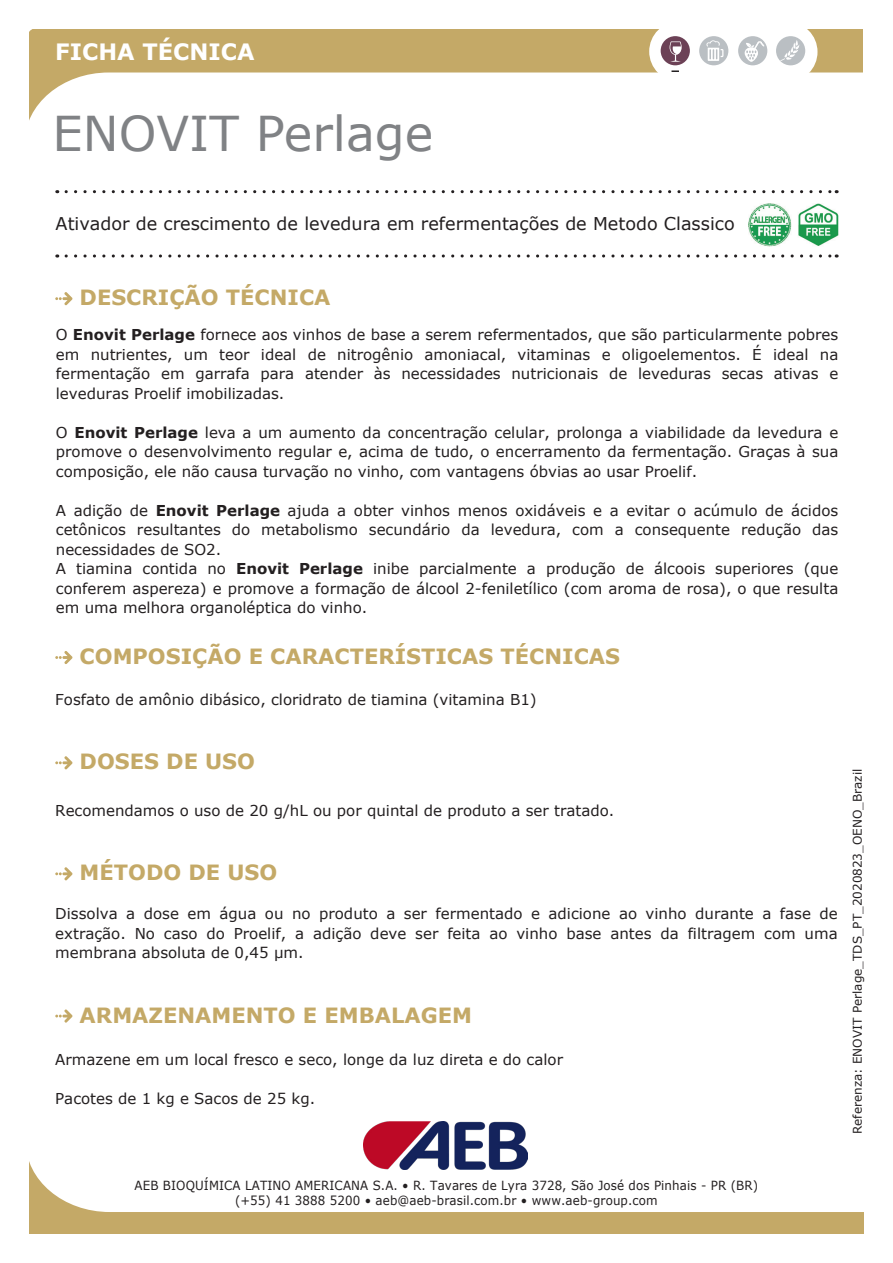
<style>
.page{position:relative;width:893px;height:1263px;background:#fff}
.page>*{position:absolute;margin:0;border:0;box-sizing:border-box;transform-origin:0 0}
.t1{font:48px "Verdana";color:#808285}
.t2{font:700 22.5px "Verdana";color:#fff}
.t3{font:700 21px "Verdana";color:#c4a967}
.t4{font:17.7px "Verdana";color:#231f20}
.t5{font:15px/19.5px "Verdana";color:#231f20;text-align:justify}
.t6{font:12.6px/15.1px "Verdana";letter-spacing:.01em;color:#231f20;text-align:center;scale:.94 1}
.t7{font:12px "Verdana";color:#231f20}
.s1{font-weight:700}
.s2{font-style:inherit}
</style>
<div class="page">
<svg style="left:30px;top:1164px;width:834px;height:69px"></svg>
<svg style="left:66px;top:190px;width:771px;height:3px"></svg>
<svg style="left:66px;top:254px;width:771px;height:4px"></svg>
<svg style="left:29px;top:30px;width:834px;height:91px"></svg>
<svg style="left:649px;top:21px;width:167px;height:61px"></svg>
<div style="left:650px;top:22px;width:167px;height:60px;background:#fff;border-radius:30px"></div>
<svg style="left:671px;top:70px;width:8px;height:2px"></svg>
<div style="left:776px;top:36px;width:29px;height:29px;background:#babfc3;border-radius:50%"></div>
<svg style="left:780px;top:40px;width:20px;height:21px"></svg>
<div style="left:738px;top:36px;width:29px;height:29px;background:#babfc3;border-radius:50%"></div>
<div style="left:661px;top:36px;width:29px;height:29px;background:#6c4156;border-radius:50%"></div>
<div style="left:699px;top:36px;width:29px;height:29px;background:#babfc3;border-radius:50%"></div>
<svg style="left:706px;top:40px;width:17px;height:21px"></svg>
<svg style="left:670px;top:41px;width:12px;height:21px"></svg>
<svg style="left:745px;top:41px;width:20px;height:21px"></svg>
<svg style="left:55px;top:292px;width:17px;height:13px"></svg>
<svg style="left:55px;top:651px;width:17px;height:13px"></svg>
<svg style="left:55px;top:756px;width:17px;height:13px"></svg>
<svg style="left:55px;top:867px;width:17px;height:13px"></svg>
<svg style="left:55px;top:1009px;width:17px;height:13px"></svg>
<img style="left:749px;top:204px;width:90px;height:43px">
<img style="left:363px;top:1121px;width:165px;height:48px">
<h2 class="t2" style="left:55px;top:36px;width:201px">FICHA TÉCNICA</h2>
<h1 class="t1" style="left:52px;top:101px;width:382px">ENOVIT Perlage</h1>
<p class="t4" style="left:56px;top:212px;width:681px">Ativador de crescimento de levedura em refermentações de Metodo Classico</p>
<h3 class="t3" style="left:80px;top:283px;width:252px">DESCRIÇÃO TÉCNICA</h3>
<p class="t5" style="left:56px;top:325px;width:784px">O <span class="s1">Enovit Perlage</span> fornece aos vinhos de base a serem refermentados, que são particularmente pobres em nutrientes, um teor ideal de nitrogênio amoniacal, vitaminas e oligoelementos. É ideal na fermentação em garrafa para atender às necessidades nutricionais de leveduras secas ativas e leveduras Proelif imobilizadas.</p>
<p class="t5" style="left:56px;top:422px;width:784px">O <span class="s1">Enovit Perlage</span> leva a um aumento da concentração celular, prolonga a viabilidade da levedura e promove o desenvolvimento regular e, acima de tudo, o encerramento da fermentação. Graças à sua composição, ele não causa turvação no vinho, com vantagens óbvias ao usar Proelif.</p>
<p class="t5" style="left:56px;top:500px;width:784px;text-align:left">A adição de <span class="s1">Enovit Perlage</span> ajuda a obter vinhos menos oxidáveis e a evitar o acúmulo de ácidos cetônicos resultantes do metabolismo secundário da levedura, com a consequente redução das necessidades de SO2.<br>A tiamina contida no <span class="s1">Enovit Perlage</span> inibe parcialmente a produção de álcoois superiores (que conferem aspereza) e promove a formação de álcool 2-feniletílico (com aroma de rosa), o que resulta em uma melhora organoléptica do vinho.</p>
<h3 class="t3" style="left:80px;top:641px;width:542px">COMPOSIÇÃO E CARACTERÍSTICAS TÉCNICAS</h3>
<p class="t5" style="left:55px;top:690px;width:483px">Fosfato de amônio dibásico, cloridrato de tiamina (vitamina B1)</p>
<h3 class="t3" style="left:80px;top:747px;width:177px"><span class="s2">DOS</span>ES <span class="s2">D</span>E USO</h3>
<p class="t5" style="left:55px;top:801px;width:560px">Recomendamos o uso de 20 g/hL ou por quintal de produto a ser tratado.</p>
<h3 class="t3" style="left:80px;top:858px;width:199px">MÉTODO DE USO</h3>
<p class="t5" style="left:55px;top:904px;width:784px">Dissolva a dose em água ou no produto a ser fermentado e adicione ao vinho durante a fase de extração. No caso do Proelif, a adição deve ser feita ao vinho base antes da filtragem com uma membrana absoluta de 0,45 µm.</p>
<h3 class="t3" style="left:80px;top:1000px;width:394px">ARMAZENAMENTO E EMBALAGEM</h3>
<p class="t5" style="left:55px;top:1050px;width:509px">Armazene em um local fresco e seco, longe da luz direta e do calor</p>
<p class="t5" style="left:55px;top:1089px;width:261px">Pacotes de 1 kg e Sacos de 25 kg.</p>
<p class="t7" style="left:849px;top:1134px;width:367px;rotate:-90deg">Referenza: ENOVIT Perlage_TDS_PT_2020823_OENO_Brazil</p>
<p class="t6" style="left:135px;top:1177px;width:665px">AEB BIOQUÍMICA LATINO AMERICANA S.A. • R. Tavares de Lyra 3728, São José dos Pinhais - PR (BR) (+55) 41 3888 5200 • aeb@aeb-brasil.com.br • www.aeb-group.com</p>
</div>
